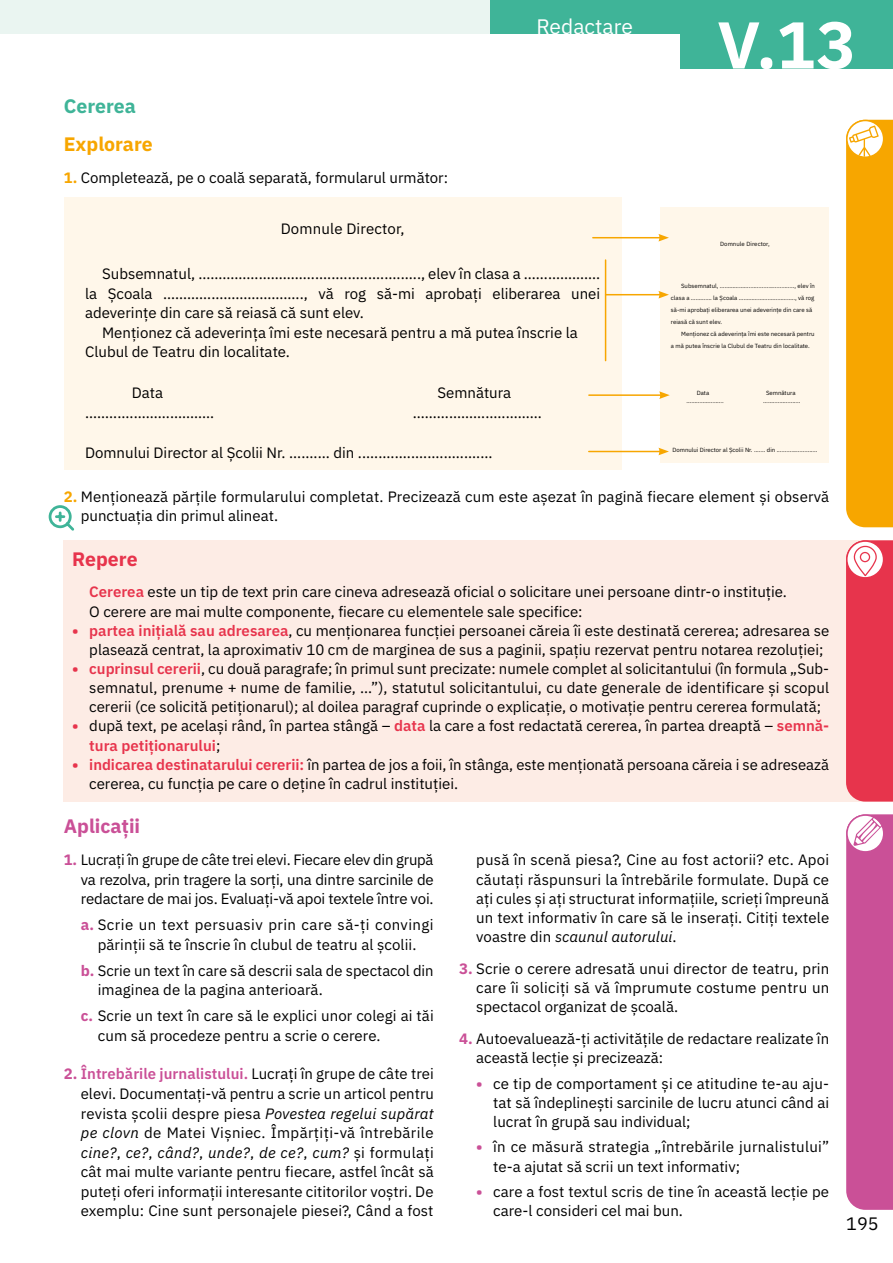
<style>
.page{position:relative;width:893px;height:1263px;background:#fff}
.page>*{position:absolute;margin:0;border:0;box-sizing:border-box;transform-origin:0 0}
.t1{font:700 66px "IBM Plex Sans";color:#fff}
.t2{font:21px "IBM Plex Sans";color:#fff}
._3-rubrica{font:700 19.5px "IBM Plex Sans";color:#f7a600}
._3-rubrica-2{font:700 19.5px "IBM Plex Sans";color:#ca5097}
._1-lectie-subtitlu{font:700 19.5px "IBM Plex Sans";color:#3fb498}
._3-rubrica-3{font:700 19.5px "IBM Plex Sans";color:#e7344c}
.t3{font:18px "IBM Plex Sans";color:#000}
.Text_Raster{font:15px/19.2px "IBM Plex Sans";color:#000}
._4-text{font:15px "IBM Plex Sans";color:#000}
.Text_Raster-2{font:6px/12px "IBM Plex Sans";color:#000}
.s1{font-weight:700;color:#f7a600}
.s2{font-weight:600;color:#e7344c}
.s3{font-weight:700;color:#e7344c}
.s4{font-weight:700;color:#ca5097}
.s5{font-weight:600;color:#ca5097}
.s6{font-style:italic}
</style>
<div class="page">
<div style="left:489px;top:0;width:191px;height:34px;background:#3fb498"></div>
<div style="left:0;top:0;width:490px;height:34px;background:#eaf5f1"></div>
<div style="left:680px;top:0;width:213px;height:68px;background:#3fb498"></div>
<div style="left:64px;top:197px;width:557px;height:273px;background:#fff7ea"></div>
<div style="left:661px;top:207px;width:168px;height:255px;background:#fff7ea"></div>
<hr style="left:589px;top:451px;width:72px;height:1px;background:#f7a600">
<svg style="left:658px;top:448px;width:11px;height:7px"></svg>
<hr style="left:593px;top:237px;width:68px;height:1px;background:#f7a600">
<svg style="left:658px;top:234px;width:11px;height:8px"></svg>
<hr style="left:606px;top:294px;width:55px;height:1px;background:#f7a600">
<svg style="left:658px;top:291px;width:11px;height:7px"></svg>
<hr style="left:605px;top:260px;width:1px;height:101px;background:#f7a600">
<hr style="left:589px;top:394px;width:72px;height:2px;background:#f7a600">
<svg style="left:659px;top:391px;width:11px;height:8px"></svg>
<svg style="left:846px;top:120px;width:47px;height:407px"></svg>
<svg style="left:48px;top:505px;width:27px;height:26px"></svg>
<div style="left:64px;top:540px;width:829px;height:261px;background:#fdece5"></div>
<svg style="left:846px;top:540px;width:47px;height:261px"></svg>
<svg style="left:846px;top:814px;width:47px;height:396px"></svg>
<h2 class="t2" style="left:536px;top:10px;width:98px">Redactare</h2>
<p class="t1" style="left:717px;top:-7px;width:140px">V.13</p>
<p class="_1-lectie-subtitlu" style="left:64px;top:90px;width:74px">Cererea</p>
<p class="_3-rubrica" style="left:64px;top:129px;width:90px">Explorare</p>
<p class="Text_Raster" style="left:64px;top:167px;width:386px"><span class="s1">1.</span> Completează, pe o coală separată, formularul următor:</p>
<p class="Text_Raster" style="left:281px;top:218px;width:125px">Domnule Director,</p>
<p class="Text_Raster" style="left:85px;top:263px;width:517px;text-align:justify;text-indent:17px">Subsemnatul, ………………………............................, elev în clasa a ………………. la Școala …………………………….., vă rog să-mi aprobați eliberarea unei adeverințe din care să reiasă că sunt elev.</p>
<p class="Text_Raster" style="left:85px;top:321px;width:494px;text-indent:17px">Menționez că adeverința îmi este necesară pentru a mă putea înscrie la<br>Clubul de Teatru din localitate.</p>
<p class="Text_Raster" style="left:132px;top:382px;width:33px">Data</p>
<p class="Text_Raster" style="left:437px;top:382px;width:75px">Semnătura</p>
<p class="Text_Raster" style="left:85px;top:401px;width:131px">……......…….....………</p>
<p class="Text_Raster" style="left:413px;top:401px;width:131px">……......…….....………</p>
<p class="Text_Raster" style="left:85px;top:442px;width:409px">Domnului Director al Școlii Nr. .......... din .................................</p>
<p class="Text_Raster-2" style="left:720px;top:237px;width:51px">Domnule Director,</p>
<p class="Text_Raster-2" style="left:671px;top:279px;width:145px;text-indent:10px">Subsemnatul, ………………............................, elev în clasa a …………. la Școala …………………………….., vă rog să-mi aprobați eliberarea unei adeverințe din care să reiasă că sunt elev.</p>
<p class="Text_Raster-2" style="left:671px;top:327px;width:145px;text-indent:10px">Menționez că adeverința îmi este necesară pentru a mă putea înscrie la Clubul de Teatru din localitate.</p>
<p class="Text_Raster-2" style="left:697px;top:387px;width:14px">Data</p>
<p class="Text_Raster-2" style="left:766px;top:387px;width:31px">Semnătura</p>
<p class="Text_Raster-2" style="left:686px;top:394px;width:39px">……....…..........</p>
<p class="Text_Raster-2" style="left:763px;top:394px;width:39px">……....…..........</p>
<p class="Text_Raster-2" style="left:672px;top:444px;width:147px">Domnului Director al Școlii Nr. ....... din .........................</p>
<p class="Text_Raster" style="left:81px;top:486px;width:750px;text-indent:-17px"><span class="s1">2.</span> Menționează părțile formularului completat. Precizează cum este așezat în pagină fiecare element și observă punctuația din primul alineat.</p>
<p class="_3-rubrica-3" style="left:72px;top:543px;width:67px">Repere</p>
<p class="_4-text" style="left:89px;top:581px;width:699px"><span class="s2">Cererea</span> este un tip de text prin care cineva adresează oficial o solicitare unei persoane dintr-o instituție.</p>
<p class="_4-text" style="left:89px;top:600px;width:495px">O cerere are mai multe componente, fiecare cu elementele sale specifice:</p>
<p class="Text_Raster" style="left:89px;top:620px;width:741px;text-indent:-17px"><span class="s3">•</span> <span class="s2">partea inițială sau adresarea</span>, cu menționarea funcției persoanei căreia îi este destinată cererea; adresarea se plasează centrat, la aproximativ 10 cm de marginea de sus a paginii, spațiu rezervat pentru notarea rezoluției;</p>
<p class="Text_Raster" style="left:89px;top:658px;width:741px;text-align:justify;text-indent:-17px"><span class="s3">•</span> <span class="s2">cuprinsul cererii</span>, cu două paragrafe; în primul sunt precizate: numele complet al solicitantului (în formula „Sub&shy;semnatul, prenume + nume de familie, …”), statutul solicitantului, cu date generale de identificare și scopul cererii (ce solicită petiționarul); al doilea paragraf cuprinde o explicație, o motivație pentru cererea formulată;</p>
<p class="Text_Raster" style="left:89px;top:715px;width:741px;text-indent:-17px"><span class="s3">•</span> după text, pe același rând, în partea stângă – <span class="s2">data</span> la care a fost redactată cererea, în partea dreaptă – <span class="s2">semnă&shy;tura petiționarului</span>;</p>
<p class="Text_Raster" style="left:89px;top:753px;width:741px;text-indent:-17px"><span class="s3">•</span> <span class="s2">indicarea destinatarului cererii:</span> în partea de jos a foii, în stânga, este menționată persoana căreia i se adresează cererea, cu funcția pe care o deține în cadrul instituției.</p>
<p class="_3-rubrica-2" style="left:64px;top:811px;width:78px">Aplicații</p>
<p class="Text_Raster" style="left:81px;top:849px;width:354px;text-align:justify;text-indent:-17px"><span class="s4">1.</span> Lucrați în grupe de câte trei elevi. Fiecare elev din grupă va rezolva, prin tragere la sorți, una dintre sarcinile de redactare de mai jos. Evaluați-vă apoi textele între voi.</p>
<p class="Text_Raster" style="left:81px;top:914px;width:354px;text-align:center"><span class="s4">a.</span> Scrie un text persuasiv prin care să-ți convingi părinții să te înscrie în clubul de teatru al școlii.</p>
<p class="Text_Raster" style="left:98px;top:959px;width:337px;text-indent:-17px"><span class="s4">b.</span> Scrie un text în care să descrii sala de spectacol din imaginea de la pagina anterioară.</p>
<p class="Text_Raster" style="left:98px;top:1005px;width:337px;text-indent:-17px"><span class="s4">c.</span> Scrie un text în care să le explici unor colegi ai tăi cum să procedeze pentru a scrie o cerere.</p>
<p class="Text_Raster" style="left:81px;top:1063px;width:355px;text-align:justify;text-indent:-17px"><span class="s4">2.</span> <span class="s5">Întrebările jurnalistului.</span> Lucrați în grupe de câte trei elevi. Documentați-vă pentru a scrie un articol pentru revista școlii despre piesa <span class="s6">Povestea regelui supărat pe clovn</span> de Matei Vișniec. Împărțiți-vă întrebările <span class="s6">cine?</span>, <span class="s6">ce?</span>, <span class="s6">când?</span>, <span class="s6">unde?</span>, <span class="s6">de ce?</span>, <span class="s6">cum?</span> și formulați cât mai multe variante pentru fiecare, astfel încât să puteți oferi informații interesante cititorilor voștri. De exemplu: Cine sunt personajele piesei?, Când a fost</p>
<p class="Text_Raster" style="left:476px;top:849px;width:354px;text-align:justify">pusă în scenă piesa?, Cine au fost actorii? etc. Apoi căutați răspunsuri la întrebările formulate. După ce ați cules și ați structurat informațiile, scrieți împreună un text informativ în care să le inserați. Citiți textele voastre din <span class="s6">scaunul autorului</span>.</p>
<p class="Text_Raster" style="left:476px;top:958px;width:355px;text-align:justify;text-indent:-17px"><span class="s4">3.</span> Scrie o cerere adresată unui director de teatru, prin care îi soliciți să vă împrumute costume pentru un spectacol organizat de școală.</p>
<p class="Text_Raster" style="left:476px;top:1028px;width:354px;text-indent:-17px"><span class="s4">4.</span> Autoevaluează-ți activitățile de redactare realizate în această lecție și precizează:</p>
<p class="Text_Raster" style="left:493px;top:1072px;width:337px;text-align:justify;text-indent:-17px"><span class="s4">•</span> ce tip de comportament și ce atitudine te-au aju&shy;tat să îndeplinești sarcinile de lucru atunci când ai lucrat în grupă sau individual;</p>
<p class="Text_Raster" style="left:493px;top:1136px;width:337px;text-indent:-17px"><span class="s4">•</span> în ce măsură strategia „întrebările jurnalistului” te-a ajutat să scrii un text informativ;</p>
<p class="Text_Raster" style="left:493px;top:1181px;width:337px;text-indent:-17px"><span class="s4">•</span> care a fost textul scris de tine în această lecție pe care-l consideri cel mai bun.</p>
<p class="t3" style="left:846px;top:1210px;width:34px">195</p>
</div>
